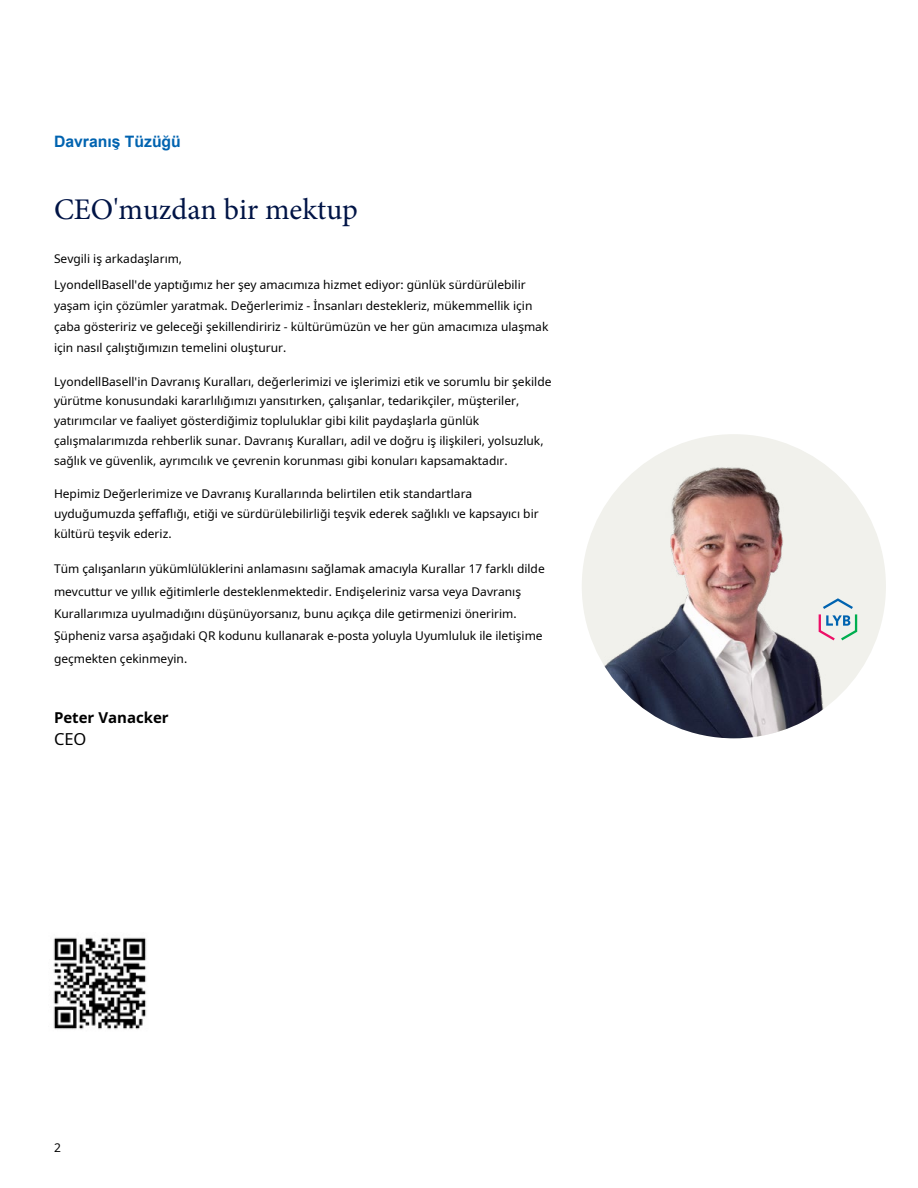
<style>
.page{position:relative;width:918px;height:1188px;background:#fff}
.page>*{position:absolute;margin:0;border:0;box-sizing:border-box;transform-origin:0 0}
.t1{font:30px "Minion Pro";color:#001446}
.t2{font:16.5px "Noto Sans";color:#000}
.t3{font:700 15.75px "Arial";color:#0063b0}
.t4{font:700 15px "Noto Sans";color:#000}
.t5{font:12px/19.8px "Noto Sans";color:#000}
</style>
<div class="page">
<img style="left:53px;top:937px;width:94px;height:93px">
<img style="left:582px;top:434px;width:295px;height:304px">
<svg style="left:819px;top:598px;width:38px;height:42px;background:#c6d1d7"></svg>
<h3 class="t3" style="left:54px;top:131px;width:128px">Davranış Tüzüğü</h3>
<h1 class="t1" style="left:54px;top:190px;width:306px">CEO'muzdan bir mektup</h1>
<p class="t5" style="left:54px;top:246px;width:473px;line-height:26px">Sevgili iş arkadaşlarım,<br>LyondellBasell'de yaptığımız her şey amacımıza hizmet ediyor: günlük sürdürülebilir</p>
<p class="t5" style="left:54px;top:295px;width:496px;line-height:21px">yaşam için çözümler yaratmak. Değerlerimiz - İnsanları destekleriz, mükemmellik için çaba gösteririz ve geleceği şekillendiririz - kültürümüzün ve her gün amacımıza ulaşmak için nasıl çalıştığımızın temelini oluşturur.</p>
<p class="t5" style="left:54px;top:371px;width:499px">LyondellBasell'in Davranış Kuralları, değerlerimizi ve işlerimizi etik ve sorumlu bir şekilde yürütme konusundaki kararlılığımızı yansıtırken, çalışanlar, tedarikçiler, müşteriler, yatırımcılar ve faaliyet gösterdiğimiz topluluklar gibi kilit paydaşlarla günlük çalışmalarımızda rehberlik sunar. Davranış Kuralları, adil ve doğru iş ilişkileri, yolsuzluk, sağlık ve güvenlik, ayrımcılık ve çevrenin korunması gibi konuları kapsamaktadır.</p>
<p class="t5" style="left:54px;top:483px;width:486px">Hepimiz Değerlerimize ve Davranış Kurallarında belirtilen etik standartlara uyduğumuzda şeffaflığı, etiği ve sürdürülebilirliği teşvik ederek sağlıklı ve kapsayıcı bir kültürü teşvik ederiz.</p>
<p class="t5" style="left:54px;top:557px;width:492px;line-height:22.4px">Tüm çalışanların yükümlülüklerini anlamasını sağlamak amacıyla Kurallar 17 farklı dilde mevcuttur ve yıllık eğitimlerle desteklenmektedir. Endişeleriniz varsa veya Davranış Kurallarımıza uyulmadığını düşünüyorsanız, bunu açıkça dile getirmenizi öneririm.<br>Şüpheniz varsa aşağıdaki QR kodunu kullanarak e-posta yoluyla Uyumluluk ile iletişime geçmekten çekinmeyin.</p>
<p class="t4" style="left:54px;top:707px;width:116px">Peter Vanacker</p>
<h2 class="t2" style="left:54px;top:727px;width:34px">CEO</h2>
<p class="t5" style="left:54px;top:1137px;width:8px">2</p>
</div>
